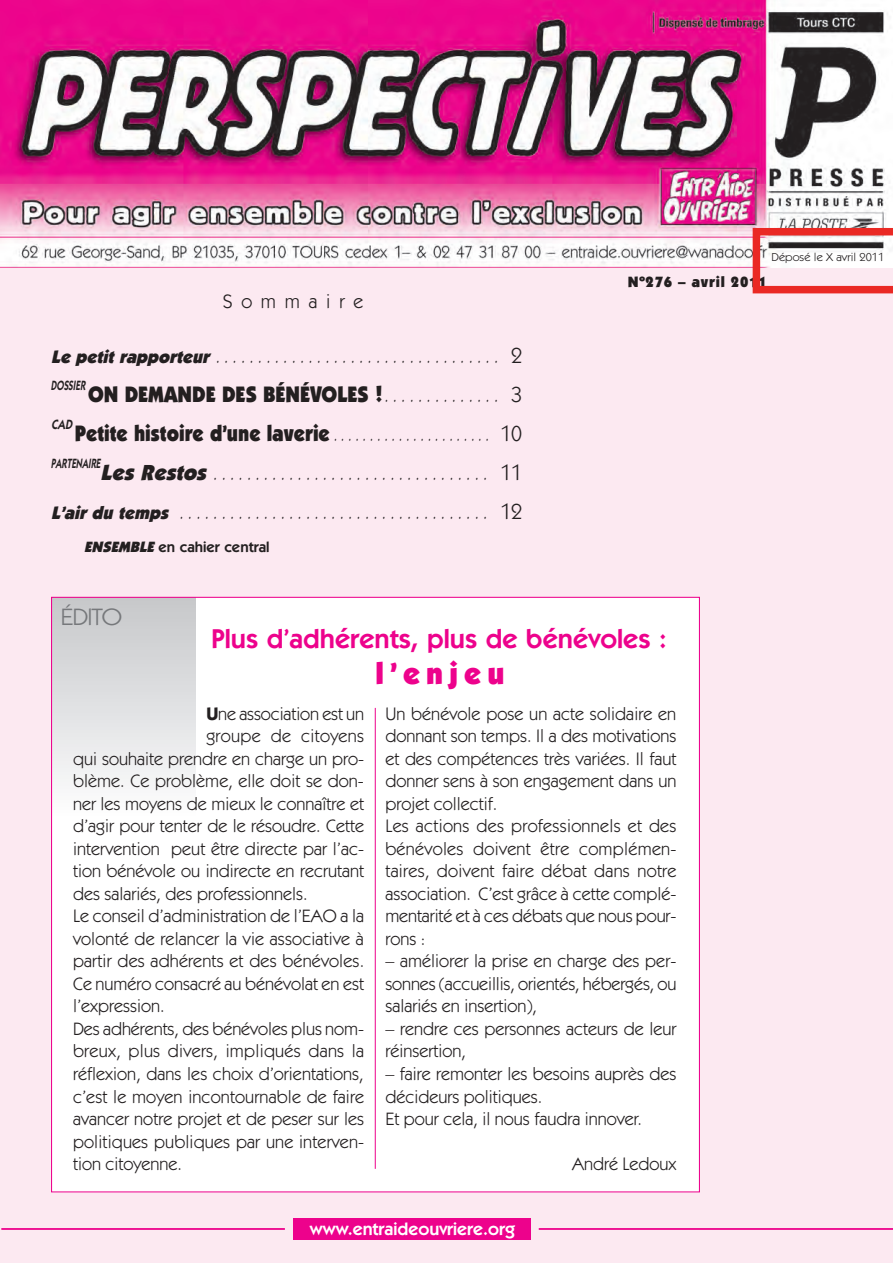
<style>
.page{position:relative;width:893px;height:1263px;background:#fce9f1}
.page>*{position:absolute;margin:0;border:0;box-sizing:border-box;transform-origin:0 0}
.t1{font:900 30.75px "Itc Kabel";letter-spacing:.2em;color:#ed028c}
.t2{font:600 27.3px "Itc Kabel";color:#ed028c}
.t3{font:23.85px "Itc Kabel";letter-spacing:-.05em;color:#76787b;scale:1.1 1}
.t4{font:900 22.5px "Itc Kabel";color:#231f20;scale:.9 1}
.t5{font:italic 21.9px/39px "Itc Kabel";color:#231f20;text-align:right;scale:.7 1}
.t6{font:19.5px "Itc Kabel";letter-spacing:.45em;color:#231f20}
.t7{font:18px/22.5px "Itc Kabel";color:#231f20}
.t8{font:600 17.85px "Itc Kabel";color:#fff}
.t9{font:600 15px "Itc Kabel";color:#231f20}
.t10{font:900 15px "Itc Kabel";letter-spacing:.05em;color:#231f20}
.t11{font:italic 600 13.5px "Itc Kabel";color:#231f20;scale:.68 1}
.t12{font:italic 600 13.5px "Itc Kabel";color:#231f20;scale:.85 1}
.t13{font:11.55px "Itc Kabel";color:#231f20;scale:1.07 1}
.s1{font-weight:900;font-size:18px}
.s2{font-style:normal}
.s3{font-weight:400;font-style:italic;font-size:21.9px}
.s4{font-weight:400;font-size:21.9px}
.s5{font-weight:900}
.s6{font-weight:900;font-style:italic}
.s7{font-weight:700}
</style>
<div class="page">
<div style="left:51px;top:597px;width:649px;height:595px;background:#fff"></div>
<img style="left:0;top:0;width:893px;height:268px">
<hr style="left:1px;top:1228px;width:284px;height:2px;background:#ed028c">
<div style="left:294px;top:1218px;width:237px;height:22px;background:#ed028c"></div>
<hr style="left:539px;top:1228px;width:354px;height:2px;background:#ed028c">
<div style="left:51px;top:597px;width:145px;height:219px;background:linear-gradient(to bottom,#c6c7ca,#fdfdfd)"></div>
<hr style="left:375px;top:708px;width:1px;height:461px;background:#ed028c">
<svg style="left:753px;top:228px;width:140px;height:65px"></svg>
<p class="t13" style="left:772px;top:253px;width:107px">Déposé le X avril 2011</p>
<p class="t6" style="left:223px;top:294px;width:142px">Sommaire</p>
<p class="t5" style="left:51px;top:338px;width:675px"><span class="s1">Le petit rapporteur</span>.................................. <span class="s2">2</span></p>
<p class="t11" style="left:51px;top:381px;width:52px">DOSSIER</p>
<p class="t4" style="left:88px;top:386px;width:484px">ON DEMANDE DES BÉNÉVOLES !<span class="s3">..............</span> <span class="s4">3</span></p>
<p class="t12" style="left:51px;top:420px;width:29px">CAD</p>
<p class="t4" style="left:75px;top:425px;width:498px">Petite histoire d’une laverie <span class="s4">...................... 10</span></p>
<p class="t11" style="left:51px;top:459px;width:74px">PARTENAIRE</p>
<p class="t5" style="left:51px;top:455px;width:675px"><span class="s5">Les Restos</span>................................. <span class="s2">11<br></span><span class="s1">L’air du temps</span> ..................................... <span class="s2">12</span></p>
<p class="t9" style="left:84px;top:542px;width:187px"><span class="s6">ENSEMBLE</span> en cahier central</p>
<h3 class="t3" style="left:61px;top:608px;width:57px">ÉDITO</h3>
<p class="t10" style="left:628px;top:276px;width:140px">Nº276 – avril 2011</p>
<h2 class="t2" style="left:211px;top:629px;width:457px">Plus d’adhérents, plus de bénévoles :</h2>
<h1 class="t1" style="left:375px;top:662px;width:131px">l’enjeu</h1>
<p class="t7" style="left:206px;top:704px;width:159px"><span class="s7">U</span>ne association est un</p>
<p class="t7" style="left:206px;top:726px;width:159px">groupe de citoyens</p>
<p class="t7" style="left:73px;top:749px;width:293px">qui souhaite prendre en charge un pro-</p>
<p class="t7" style="left:73px;top:771px;width:292px">blème. Ce problème, elle doit se don-</p>
<p class="t7" style="left:73px;top:794px;width:293px">ner les moyens de mieux le connaître et</p>
<p class="t7" style="left:73px;top:816px;width:293px">d’agir pour tenter de le résoudre. Cette</p>
<p class="t7" style="left:73px;top:839px;width:293px">intervention peut être directe par l’ac-</p>
<p class="t7" style="left:73px;top:861px;width:293px">tion bénévole ou indirecte en recrutant</p>
<p class="t7" style="left:73px;top:884px;width:236px">des salariés, des professionnels.</p>
<p class="t7" style="left:73px;top:906px;width:293px">Le conseil d’administration de l’EAO a la</p>
<p class="t7" style="left:73px;top:929px;width:292px">volonté de relancer la vie associative à</p>
<p class="t7" style="left:73px;top:951px;width:293px">partir des adhérents et des bénévoles.</p>
<p class="t7" style="left:73px;top:974px;width:293px">Ce numéro consacré au bénévolat en est</p>
<p class="t7" style="left:73px;top:996px;width:93px">l’expression.</p>
<p class="t7" style="left:73px;top:1019px;width:293px">Des adhérents, des bénévoles plus nom-</p>
<p class="t7" style="left:73px;top:1041px;width:293px">breux, plus divers, impliqués dans la</p>
<p class="t7" style="left:73px;top:1064px;width:292px">réflexion, dans les choix d’orientations,</p>
<p class="t7" style="left:73px;top:1086px;width:293px">c’est le moyen incontournable de faire</p>
<p class="t7" style="left:73px;top:1109px;width:293px">avancer notre projet et de peser sur les</p>
<p class="t7" style="left:73px;top:1131px;width:293px">politiques publiques par une interven-</p>
<p class="t7" style="left:73px;top:1154px;width:111px">tion citoyenne.</p>
<p class="t7" style="left:385px;top:704px;width:293px">Un bénévole pose un acte solidaire en donnant son temps. Il a des motivations et des compétences très variées. Il faut donner sens à son engagement dans un projet collectif.<br>Les actions des professionnels et des bénévoles doivent être complémen&shy;taires, doivent faire débat dans notre association. C’est grâce à cette complé&shy;mentarité et à ces débats que nous pour&shy;rons :</p>
<p class="t7" style="left:385px;top:951px;width:293px;text-align:justify">– améliorer la prise en charge des per&shy;sonnes (accueillis, orientés, hébergés, ou salariés en insertion),</p>
<p class="t7" style="left:385px;top:1019px;width:293px">– rendre ces personnes acteurs de leur réinsertion,</p>
<p class="t7" style="left:385px;top:1064px;width:293px">– faire remonter les besoins auprès des décideurs politiques.<br>Et pour cela, il nous faudra innover.</p>
<p class="t7" style="left:572px;top:1154px;width:106px">André Ledoux</p>
<p class="t8" style="left:310px;top:1222px;width:207px">www.entraideouvriere.org</p>
</div>
